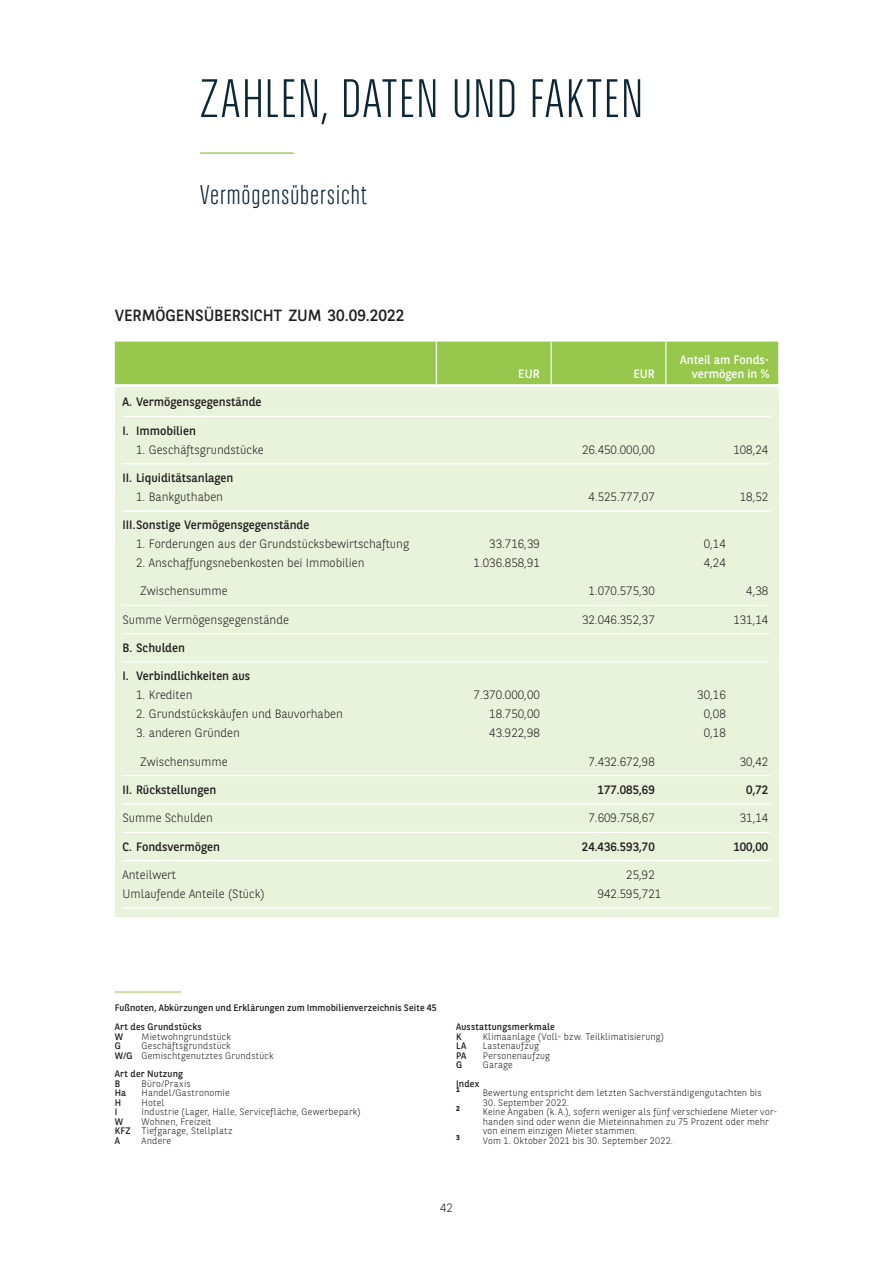
<style>
.page{position:relative;width:893px;height:1263px;background:#fff}
.page>*{position:absolute;margin:0;border:0;box-sizing:border-box;transform-origin:0 0}
.t1{font:300 54px "BNPP Sans Condensed";letter-spacing:.025em;color:#0e2736}
.t2{font:300 27px "BNPP Sans Condensed";letter-spacing:.035em;color:#0e2736}
.t3{font:16.2px "BNPP Sans";letter-spacing:-.005em;color:#231f20}
.t4{font:300 12.15px "BNPP Sans";color:#231f20}
.t5{font:12.15px "BNPP Sans";color:#231f20}
.t6{font:12.15px "BNPP Sans";color:#fff}
.t7{font:300 12px "BNPP Sans";color:#231f20}
.t8{font:300 9.45px/9.4px "BNPP Sans";letter-spacing:.02em;color:#231f20}
.t9{font:9.45px/9.4px "BNPP Sans";letter-spacing:.015em;color:#231f20}
.t10{font:700 7.05px "BNPP Sans";color:#231f20}
.s1{font-weight:400}
</style>
<div class="page">
<hr style="left:200px;top:152px;width:94px;height:2px;background:#97c74c">
<div style="left:115px;top:342px;width:663px;height:42px;background:#97c74c"></div>
<hr style="left:436px;top:342px;width:1px;height:42px;background:#fff">
<hr style="left:550px;top:342px;width:2px;height:42px;background:#fff">
<hr style="left:665px;top:342px;width:1px;height:42px;background:#fff">
<div style="left:115px;top:387px;width:663px;height:530px;background:#e9f2db"></div>
<hr style="left:122px;top:416px;width:648px;height:1px;background:#fff">
<hr style="left:122px;top:463px;width:648px;height:1px;background:#fff">
<hr style="left:122px;top:510px;width:648px;height:2px;background:#fff">
<hr style="left:122px;top:605px;width:648px;height:1px;background:#fff">
<hr style="left:122px;top:633px;width:648px;height:1px;background:#fff">
<hr style="left:122px;top:661px;width:648px;height:1px;background:#fff">
<hr style="left:122px;top:775px;width:648px;height:1px;background:#fff">
<hr style="left:122px;top:803px;width:648px;height:2px;background:#fff">
<hr style="left:122px;top:832px;width:648px;height:1px;background:#fff">
<hr style="left:122px;top:860px;width:648px;height:1px;background:#fff">
<hr style="left:122px;top:907px;width:648px;height:2px;background:#fff">
<hr style="left:115px;top:992px;width:66px;height:1px;background:#97c74c">
<h1 class="t1" style="left:200px;top:65px;width:445px">ZAHLEN, DATEN UND FAKTEN</h1>
<h2 class="t2" style="left:200px;top:178px;width:168px">Vermögensübersicht</h2>
<h3 class="t3" style="left:115px;top:305px;width:291px">VERMÖGENSÜBERSICHT ZUM 30.09.2022</h3>
<p class="t6" style="left:680px;top:351px;width:91px">Anteil am Fonds-</p>
<p class="t6" style="left:518px;top:365px;width:23px">EUR</p>
<p class="t6" style="left:634px;top:365px;width:23px">EUR</p>
<p class="t6" style="left:692px;top:365px;width:79px">vermögen in %</p>
<p class="t5" style="left:122px;top:394px;width:141px">A. Vermögensgegenstände</p>
<p class="t5" style="left:122px;top:422px;width:75px">I. Immobilien</p>
<p class="t4" style="left:136px;top:441px;width:129px">1. Geschäftsgrundstücke</p>
<p class="t4" style="left:582px;top:441px;width:74px">26.450.000,00</p>
<p class="t4" style="left:733px;top:441px;width:36px">108,24</p>
<p class="t5" style="left:122px;top:469px;width:112px">II. Liquiditätsanlagen</p>
<p class="t4" style="left:136px;top:488px;width:89px">1. Bankguthaben</p>
<p class="t4" style="left:588px;top:488px;width:68px">4.525.777,07</p>
<p class="t4" style="left:740px;top:488px;width:30px">18,52</p>
<p class="t5" style="left:122px;top:517px;width:188px">III. Sonstige Vermögensgegenstände</p>
<p class="t4" style="left:136px;top:536px;width:275px">1. Forderungen aus der Grundstücksbewirtschaftung</p>
<p class="t4" style="left:489px;top:536px;width:52px">33.716,39</p>
<p class="t4" style="left:704px;top:536px;width:24px">0,14</p>
<p class="t4" style="left:136px;top:554px;width:230px">2. Anschaffungsnebenkosten bei Immobilien</p>
<p class="t4" style="left:474px;top:554px;width:68px">1.036.858,91</p>
<p class="t4" style="left:704px;top:554px;width:24px">4,24</p>
<p class="t4" style="left:140px;top:583px;width:89px">Zwischensumme</p>
<p class="t4" style="left:588px;top:583px;width:68px">1.070.575,30</p>
<p class="t4" style="left:746px;top:583px;width:24px">4,38</p>
<p class="t4" style="left:122px;top:611px;width:168px">Summe Vermögensgegenstände</p>
<p class="t4" style="left:582px;top:611px;width:74px">32.046.352,37</p>
<p class="t4" style="left:733px;top:611px;width:36px">131,14</p>
<p class="t5" style="left:122px;top:639px;width:64px">B. Schulden</p>
<p class="t5" style="left:122px;top:668px;width:129px">I. Verbindlichkeiten aus</p>
<p class="t4" style="left:136px;top:687px;width:58px">1. Krediten</p>
<p class="t4" style="left:474px;top:687px;width:68px">7.370.000,00</p>
<p class="t4" style="left:697px;top:687px;width:30px">30,16</p>
<p class="t4" style="left:136px;top:706px;width:208px">2. Grundstückskäufen und Bauvorhaben</p>
<p class="t4" style="left:489px;top:706px;width:52px">18.750,00</p>
<p class="t4" style="left:704px;top:706px;width:24px">0,08</p>
<p class="t4" style="left:136px;top:725px;width:105px">3. anderen Gründen</p>
<p class="t4" style="left:489px;top:725px;width:52px">43.922,98</p>
<p class="t4" style="left:704px;top:725px;width:24px">0,18</p>
<p class="t4" style="left:140px;top:753px;width:89px">Zwischensumme</p>
<p class="t4" style="left:588px;top:753px;width:68px">7.432.672,98</p>
<p class="t4" style="left:740px;top:753px;width:30px">30,42</p>
<p class="t5" style="left:122px;top:781px;width:95px">II. Rückstellungen</p>
<p class="t5" style="left:598px;top:781px;width:59px">177.085,69</p>
<p class="t5" style="left:746px;top:781px;width:24px">0,72</p>
<p class="t4" style="left:122px;top:810px;width:92px">Summe Schulden</p>
<p class="t4" style="left:588px;top:810px;width:68px">7.609.758,67</p>
<p class="t4" style="left:740px;top:810px;width:30px">31,14</p>
<p class="t5" style="left:122px;top:838px;width:99px">C. Fondsvermögen</p>
<p class="t5" style="left:582px;top:838px;width:74px">24.436.593,70</p>
<p class="t5" style="left:733px;top:838px;width:37px">100,00</p>
<p class="t4" style="left:122px;top:866px;width:55px">Anteilwert</p>
<p class="t4" style="left:626px;top:866px;width:30px">25,92</p>
<p class="t4" style="left:122px;top:885px;width:144px">Umlaufende Anteile (Stück)</p>
<p class="t4" style="left:598px;top:885px;width:65px">942.595,721</p>
<p class="t9" style="left:115px;top:998px;width:324px;line-height:18.9px">Fußnoten, Abkürzungen und Erklärungen zum Immobilienverzeichnis Seite 45<br>Art des Grundstücks</p>
<p class="t9" style="left:115px;top:1031px;width:10px">W</p>
<p class="t8" style="left:142px;top:1031px;width:91px">Mietwohngrundstück</p>
<p class="t9" style="left:115px;top:1040px;width:8px">G</p>
<p class="t8" style="left:115px;top:1040px;width:160px;text-indent:27px">Geschäftsgrundstück<br><span class="s1">W/G</span> Gemischtgenutztes Grundstück</p>
<p class="t9" style="left:115px;top:1069px;width:70px">Art der Nutzung<br>B</p>
<p class="t8" style="left:142px;top:1078px;width:51px">Büro/Praxis</p>
<p class="t9" style="left:115px;top:1088px;width:13px">Ha</p>
<p class="t8" style="left:142px;top:1088px;width:90px">Handel/Gastronomie</p>
<p class="t9" style="left:115px;top:1097px;width:8px">H</p>
<p class="t8" style="left:142px;top:1097px;width:24px">Hotel</p>
<p class="t9" style="left:115px;top:1107px;width:4px">I</p>
<p class="t8" style="left:142px;top:1107px;width:221px">Industrie (Lager, Halle, Servicefläche, Gewerbepark)</p>
<p class="t9" style="left:115px;top:1116px;width:10px">W</p>
<p class="t8" style="left:115px;top:1116px;width:119px;text-indent:27px">Wohnen, Freizeit<br><span class="s1">KFZ</span> Tiefgarage, Stellplatz<br><span class="s1">A</span></p>
<p class="t8" style="left:142px;top:1135px;width:31px">Andere</p>
<p class="t9" style="left:456px;top:1022px;width:100px">Ausstattungsmerkmale<br>K</p>
<p class="t8" style="left:483px;top:1031px;width:183px">Klimaanlage (Voll- bzw. Teilklimatisierung)</p>
<p class="t9" style="left:456px;top:1040px;width:12px">LA</p>
<p class="t8" style="left:483px;top:1040px;width:57px">Lastenaufzug</p>
<p class="t9" style="left:456px;top:1050px;width:12px">PA</p>
<p class="t8" style="left:483px;top:1050px;width:69px">Personenaufzug</p>
<p class="t9" style="left:456px;top:1059px;width:8px">G</p>
<p class="t8" style="left:483px;top:1059px;width:31px">Garage</p>
<p class="t9" style="left:456px;top:1078px;width:25px">Index</p>
<p class="t10" style="left:456px;top:1085px;width:5px">1</p>
<p class="t8" style="left:483px;top:1088px;width:280px">Bewertung entspricht dem letzten Sachverständigengutachten bis</p>
<p class="t8" style="left:483px;top:1097px;width:88px">30. September 2022.</p>
<p class="t10" style="left:456px;top:1104px;width:5px">2</p>
<p class="t8" style="left:483px;top:1107px;width:296px">Keine Angaben (k.A.), sofern weniger als fünf verschiedene Mieter vor&shy;handen sind oder wenn die Mieteinnahmen zu 75 Prozent oder mehr von einem einzigen Mieter stammen.</p>
<p class="t10" style="left:456px;top:1132px;width:5px">3</p>
<p class="t8" style="left:483px;top:1135px;width:192px">Vom 1. Oktober 2021 bis 30. September 2022.</p>
<p class="t7" style="left:440px;top:1199px;width:14px">42</p>
</div>
